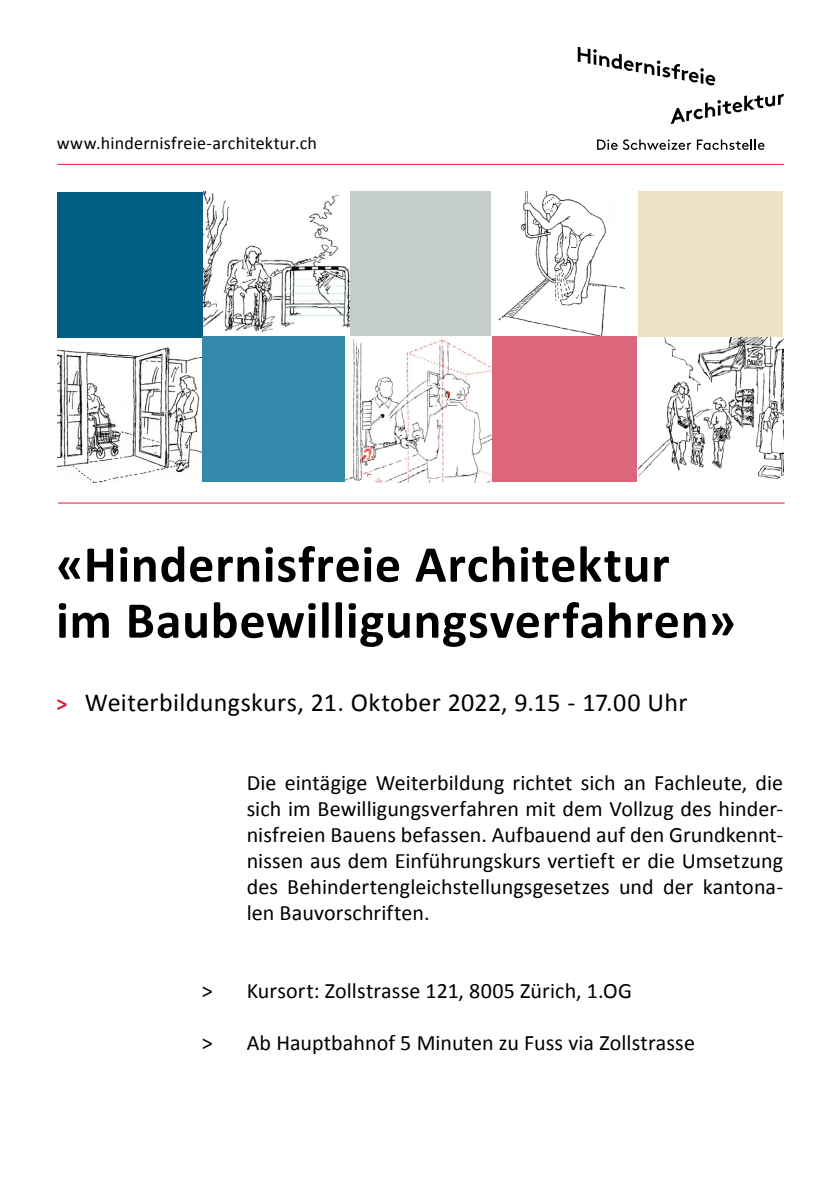
<style>
.page{position:relative;width:840px;height:1191px;background:#fff}
.page>*{position:absolute;margin:0;border:0;box-sizing:border-box;transform-origin:0 0}
.t1{font:700 52px/56px "Calibri";letter-spacing:.015em;color:#000}
.t2{font:26px "Calibri";letter-spacing:.01em;color:#000}
.t3{font:22px/26px "Calibri";letter-spacing:.005em;color:#000;text-align:justify}
.t4{font:18px "Calibri";letter-spacing:.01em;color:#000}
.s1{font-weight:700;font-size:22px;color:#e31837}
</style>
<div class="page">
<hr style="left:57px;top:164px;width:726px;height:1px;background:#e31837">
<svg style="left:597px;top:139px;width:93px;height:11px"></svg>
<svg style="left:696px;top:139px;width:68px;height:11px"></svg>
<svg style="left:670px;top:94px;width:113px;height:30px"></svg>
<svg style="left:577px;top:47px;width:138px;height:38px"></svg>
<hr style="left:58px;top:503px;width:726px;height:1px;background:#e31837">
<img style="left:57px;top:347px;width:145px;height:136px">
<img style="left:638px;top:336px;width:145px;height:143px">
<div style="left:346px;top:191px;width:145px;height:146px;background:#c5cdc9"></div>
<div style="left:57px;top:192px;width:145px;height:145px;background:#005f83"></div>
<div style="left:636px;top:191px;width:146px;height:146px;background:#eee1c4"></div>
<img style="left:204px;top:191px;width:145px;height:146px">
<img style="left:498px;top:191px;width:139px;height:145px">
<div style="left:491px;top:336px;width:146px;height:146px;background:#dc677a"></div>
<div style="left:202px;top:336px;width:144px;height:146px;background:#3489aa"></div>
<img style="left:345px;top:337px;width:146px;height:145px">
<p class="t4" style="left:57px;top:132px;width:262px">www.hindernisfreie-architektur.ch</p>
<h1 class="t1" style="left:56px;top:536px;width:681px">«Hindernisfreie Architektur im Baubewilligungsverfahren»</h1>
<p class="t2" style="left:56px;top:686px;width:632px"><span class="s1">˃</span> Weiterbildungskurs, 21. Oktober 2022, 9.15 - 17.00 Uhr</p>
<p class="t3" style="left:202px;top:977px;width:12px">&gt;</p>
<p class="t3" style="left:202px;top:1029px;width:12px">&gt;</p>
<p class="t3" style="left:246px;top:769px;width:537px">Die eintägige Weiterbildung richtet sich an Fachleute, die sich im Bewilligungsverfahren mit dem Vollzug des hinder&shy;nisfreien Bauens befassen. Aufbauend auf den Grundkennt&shy;nissen aus dem Einführungskurs vertieft er die Umsetzung des Behindertengleichstellungsgesetzes und der kantona&shy;len Bauvorschriften.</p>
<p class="t3" style="left:246px;top:977px;width:386px">Kursort: Zollstrasse 121, 8005 Zürich, 1.OG</p>
<p class="t3" style="left:246px;top:1029px;width:449px">Ab Hauptbahnof 5 Minuten zu Fuss via Zollstrasse</p>
</div>
